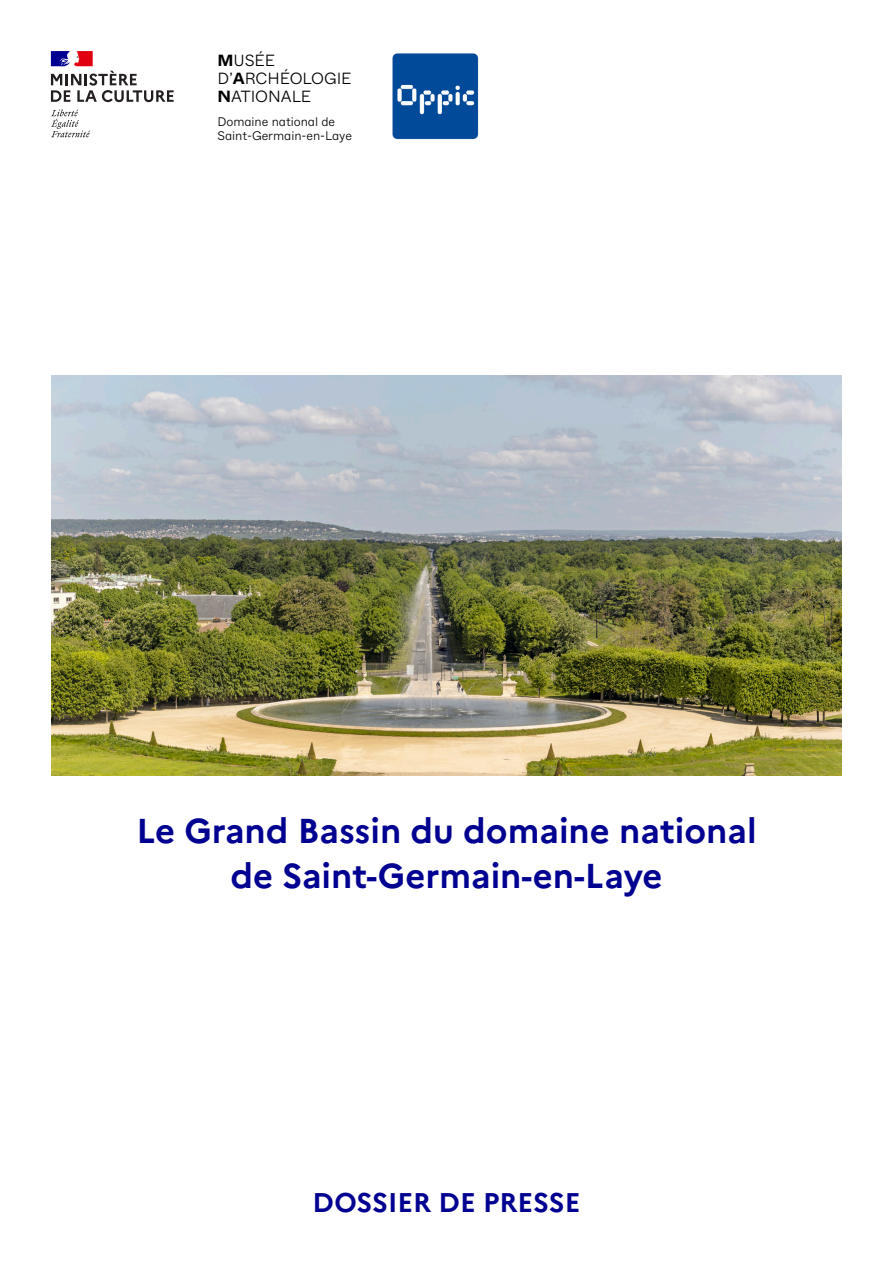
<style>
.page{position:relative;width:893px;height:1263px;background:#fff}
.page>*{position:absolute;margin:0;border:0;box-sizing:border-box;transform-origin:0 0}
.t1{font:700 34.5px "Marianne";color:#000091}
.t2{font:700 27px "Marianne";color:#000091}
.t3{font:300 16.2px "ABC Whyte";letter-spacing:-.005em;color:#000}
.t4{font:300 12.45px "ABC Whyte";letter-spacing:-.005em;color:#000}
.s1{font-weight:700}
</style>
<div class="page">
<img style="left:392px;top:53px;width:87px;height:87px">
<svg style="left:51px;top:109px;width:39px;height:28px"></svg>
<svg style="left:51px;top:51px;width:123px;height:51px"></svg>
<img style="left:51px;top:375px;width:791px;height:400px">
<p class="t3" style="left:217px;top:50px;width:59px"><span class="s1">M</span>USÉE</p>
<p class="t3" style="left:217px;top:68px;width:136px">D’<span class="s1">A</span>RCHÉOLOGIE</p>
<p class="t3" style="left:217px;top:86px;width:95px"><span class="s1">N</span>ATIONALE</p>
<p class="t4" style="left:217px;top:114px;width:119px">Domaine national de</p>
<p class="t4" style="left:217px;top:127px;width:136px">Saint-Germain-en-Laye</p>
<p class="t1" style="left:136px;top:809px;width:622px">Le Grand Bassin du domaine national</p>
<p class="t1" style="left:230px;top:854px;width:434px">de Saint-Germain-en-Laye</p>
<p class="t2" style="left:312px;top:1186px;width:270px">DOSSIER DE PRESSE</p>
</div>
